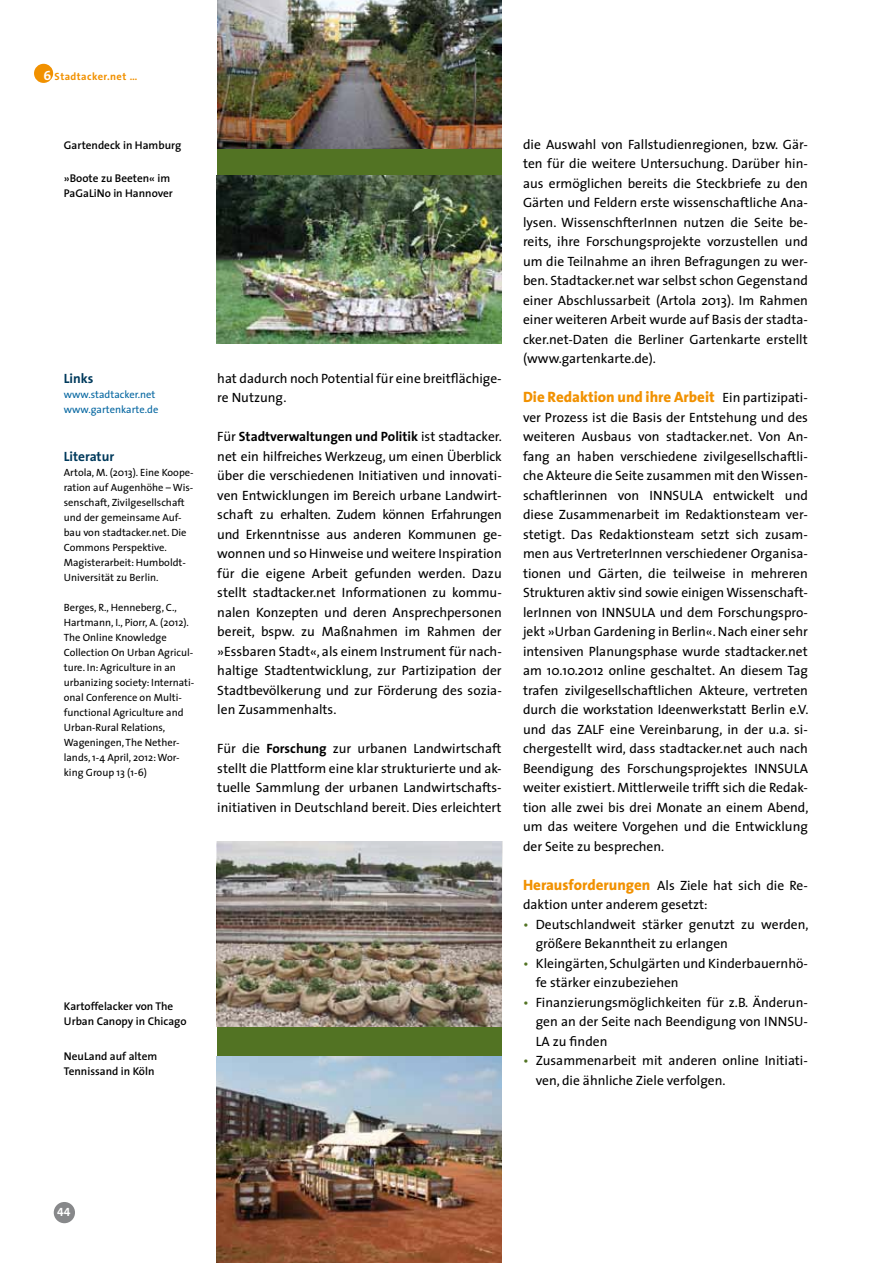
<style>
.page{position:relative;width:893px;height:1263px;background:#fff}
.page>*{position:absolute;margin:0;border:0;box-sizing:border-box;transform-origin:0 0}
.t1{font:800 15px "The Sans";color:#f19100}
.t2{font:13.5px/19.5px "The Sans";color:#000}
.t3{font:700 13.5px "The Sans";color:#003a5c}
.t4{font:12px "The Sans Bold Caps";color:#fff}
.t5{font:600 11.25px/15px "The Sans";color:#000}
.t6{font:10.5px/15px "The Sans";color:#000}
.t7{font:10.5px/15px "The Sans";color:#00649f}
.t8{font:700 10.5px "The Sans";letter-spacing:.04em;color:#f19100}
.s1{font-family:"The Sans Bold Caps";font-weight:400;font-size:13.5px;color:#fff}
.s2{font-weight:700}
.s3{font-weight:400;font-size:13.5px;color:#000}
.s4{font-weight:800;font-size:15px;color:#f19100}
.s5{color:#527323}
</style>
<div class="page">
<div style="left:54px;top:1202px;width:21px;height:21px;background:#87888a;border-radius:50%"></div>
<div style="left:217px;top:0;width:285px;height:305px;background:#527323"></div>
<div style="left:217px;top:1026px;width:285px;height:237px;background:#527323"></div>
<img style="left:217px;top:175px;width:285px;height:169px">
<img style="left:217px;top:0;width:285px;height:149px">
<div style="left:34px;top:64px;width:19px;height:19px;background:#f19100;border-radius:50%"></div>
<img style="left:217px;top:1056px;width:285px;height:207px">
<img style="left:217px;top:841px;width:285px;height:185px">
<p class="t8" style="left:44px;top:67px;width:95px"><span class="s1">6</span> Stadtacker.net …</p>
<p class="t5" style="left:64px;top:137px;width:119px">Gartendeck in Hamburg</p>
<p class="t5" style="left:64px;top:170px;width:110px">»Boote zu Beeten« im<br>PaGaLiNo in Hannover</p>
<p class="t3" style="left:64px;top:367px;width:31px">Links</p>
<p class="t7" style="left:64px;top:386px;width:96px">www.stadtacker.net www.gartenkarte.de</p>
<p class="t3" style="left:64px;top:445px;width:52px">Literatur</p>
<p class="t6" style="left:64px;top:464px;width:131px">Artola, M. (2013). Eine Koope&shy;ration auf Augenhöhe – Wis&shy;senschaft, Zivilgesellschaft und der gemeinsame Auf&shy;bau von stadtacker.net. Die<br>Commons Perspektive.<br>Magisterarbeit: Humboldt-<br>Universität zu Berlin.</p>
<p class="t6" style="left:64px;top:599px;width:132px">Berges, R., Henneberg, C.,<br>Hartmann, I., Piorr, A. (2012).<br>The Online Knowledge<br>Collection On Urban Agricul&shy;ture. In: Agriculture in an urbanizing society: Internati&shy;onal Conference on Multi&shy;functional Agriculture and<br>Urban-Rural Relations,<br>Wageningen, The Nether&shy;lands, 1-4 April, 2012: Wor&shy;king Group 13 (1-6)</p>
<p class="t5" style="left:64px;top:999px;width:124px">Kartoffelacker von The<br>Urban Canopy in Chicago</p>
<p class="t5" style="left:64px;top:1048px;width:95px">NeuLand auf altem<br>Tennissand in Köln</p>
<p class="t2" style="left:217px;top:368px;width:286px">hat dadurch noch Potential für eine breitflächige&shy;re Nutzung.</p>
<p class="t2" style="left:217px;top:427px;width:286px;text-align:justify">Für <span class="s2">Stadtverwaltungen und Politik</span> ist stadtacker. net ein hilfreiches Werkzeug, um einen Überblick über die verschiedenen Initiativen und innovati&shy;ven Entwicklungen im Bereich urbane Landwirt&shy;schaft zu erhalten. Zudem können Erfahrungen und Erkenntnisse aus anderen Kommunen ge&shy;wonnen und so Hinweise und weitere Inspiration für die eigene Arbeit gefunden werden. Dazu stellt stadtacker.net Informationen zu kommu&shy;nalen Konzepten und deren Ansprechpersonen bereit, bspw. zu Maßnahmen im Rahmen der »Essbaren Stadt«, als einem Instrument für nach&shy;haltige Stadtentwicklung, zur Partizipation der Stadtbevölkerung und zur Förderung des sozia&shy;len Zusammenhalts.</p>
<p class="t2" style="left:217px;top:739px;width:286px;text-align:justify">Für die <span class="s2">Forschung</span> zur urbanen Landwirtschaft stellt die Plattform eine klar strukturierte und ak&shy;tuelle Sammlung der urbanen Landwirtschafts&shy;initiativen in Deutschland bereit. Dies erleichtert</p>
<p class="t2" style="left:523px;top:134px;width:286px;text-align:justify">die Auswahl von Fallstudienregionen, bzw. Gär&shy;ten für die weitere Untersuchung. Darüber hin&shy;aus ermöglichen bereits die Steckbriefe zu den Gärten und Feldern erste wissenschaftliche Ana&shy;lysen. WissenschfterInnen nutzen die Seite be&shy;reits, ihre Forschungsprojekte vorzustellen und um die Teilnahme an ihren Befragungen zu wer&shy;ben. Stadtacker.net war selbst schon Gegenstand einer Abschlussarbeit (Artola 2013). Im Rahmen einer weiteren Arbeit wurde auf Basis der stadta&shy;cker.net-Daten die Berliner Gartenkarte erstellt (www.gartenkarte.de).</p>
<p class="t1" style="left:523px;top:385px;width:286px">Die Redaktion und ihre Arbeit <span class="s3">Ein partizipati-</span></p>
<p class="t2" style="left:523px;top:407px;width:287px;text-align:justify">ver Prozess ist die Basis der Entstehung und des weiteren Ausbaus von stadtacker.net. Von An&shy;fang an haben verschiedene zivilgesellschaftli&shy;che Akteure die Seite zusammen mit den Wissen&shy;schaftlerinnen von INNSULA entwickelt und diese Zusammenarbeit im Redaktionsteam ver&shy;stetigt. Das Redaktionsteam setzt sich zusam&shy;men aus VertreterInnen verschiedener Organisa&shy;tionen und Gärten, die teilweise in mehreren Strukturen aktiv sind sowie einigen Wissenschaft&shy;lerInnen von INNSULA und dem Forschungspro&shy;jekt »Urban Gardening in Berlin«. Nach einer sehr intensiven Planungsphase wurde stadtacker.net am 10.10.2012 online geschaltet. An diesem Tag trafen zivilgesellschaftlichen Akteure, vertreten durch die workstation Ideenwerkstatt Berlin e.V. und das ZALF eine Vereinbarung, in der u.a. si&shy;chergestellt wird, dass stadtacker.net auch nach Beendigung des Forschungsprojektes INNSULA weiter existiert. Mittlerweile trifft sich die Redak&shy;tion alle zwei bis drei Monate an einem Abend, um das weitere Vorgehen und die Entwicklung der Seite zu besprechen.</p>
<p class="t2" style="left:523px;top:875px;width:286px"><span class="s4">Herausforderungen</span> Als Ziele hat sich die Re&shy;daktion unter anderem gesetzt:</p>
<p class="t2" style="left:536px;top:914px;width:274px;text-indent:-13px"><span class="s5">•</span> Deutschlandweit stärker genutzt zu werden, größere Bekanntheit zu erlangen</p>
<p class="t2" style="left:536px;top:953px;width:274px;text-indent:-13px"><span class="s5">•</span> Kleingärten, Schulgärten und Kinderbauernhö&shy;fe stärker einzubeziehen</p>
<p class="t2" style="left:536px;top:992px;width:274px;text-align:justify;text-indent:-13px"><span class="s5">•</span> Finanzierungsmöglichkeiten für z.B. Änderun&shy;gen an der Seite nach Beendigung von INNSU-LA zu finden</p>
<p class="t2" style="left:536px;top:1051px;width:274px;text-indent:-13px"><span class="s5">•</span> Zusammenarbeit mit anderen online Initiati&shy;ven, die ähnliche Ziele verfolgen.</p>
<p class="t4" style="left:57px;top:1202px;width:15px">44</p>
</div>
